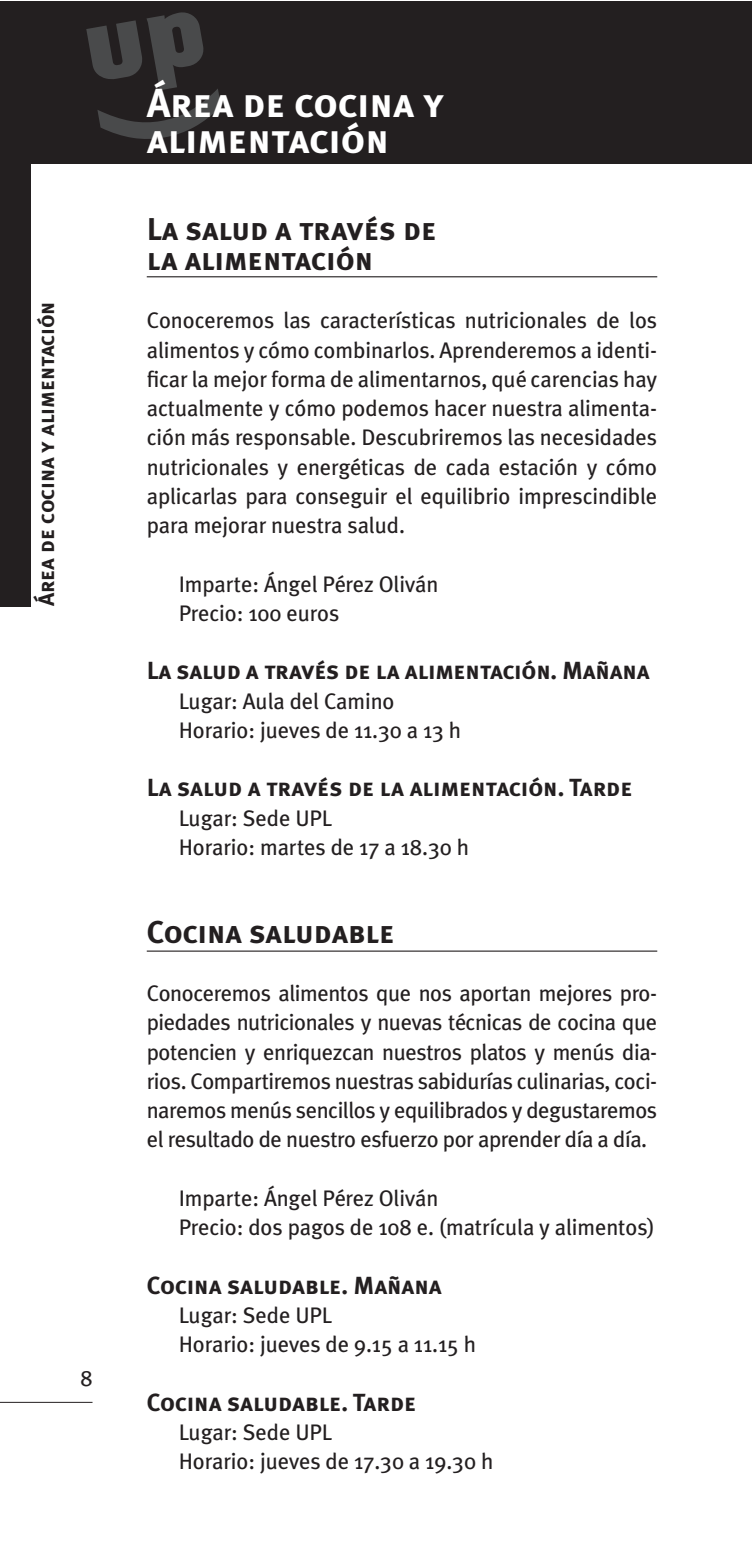
<style>
.page{position:relative;width:753px;height:1563px;background:#fff}
.page>*{position:absolute;margin:0;border:0;box-sizing:border-box;transform-origin:0 0}
.t1{font:40.5px/35.6px "Meta Plus Bold Caps";color:#fff}
.t2{font:31.5px/29.2px "Meta Plus Bold Caps";color:#231f20}
.t3{font:24.75px "Meta Plus Bold Caps";color:#231f20}
.t4{font:22.5px/29.2px "Meta Plus";letter-spacing:-.005em;color:#231f20}
.t5{font:22.5px "Meta Plus Bold Caps";color:#231f20}
.t6{font:22.5px "Meta Plus Book Caps";color:#231f20}
</style>
<div class="page">
<hr style="left:0;top:1402px;width:92px;height:1px;background:#231f20">
<div style="left:0;top:1px;width:752px;height:163px;background:#231f20"></div>
<svg style="left:86px;top:12px;width:135px;height:127px"></svg>
<div style="left:0;top:1px;width:30px;height:605px;background:#231f20"></div>
<hr style="left:147px;top:276px;width:510px;height:1px;background:#231f20">
<hr style="left:147px;top:950px;width:510px;height:1px;background:#231f20">
<p class="t5" style="left:33px;top:606px;width:306px;rotate:-90deg">Área de cocina y alimentación</p>
<p class="t6" style="left:80px;top:1365px;width:14px">8</p>
<h1 class="t1" style="left:147px;top:85px;width:299px">Área de cocina y alimentación</h1>
<h2 class="t2" style="left:147px;top:215px;width:291px">La salud a través de la alimentación</h2>
<p class="t4" style="left:147px;top:306px;width:512px;text-align:justify">Conoceremos las características nutricionales de los alimentos y cómo combinarlos. Aprenderemos a identi&shy;ficar la mejor forma de alimentarnos, qué carencias hay actualmente y cómo podemos hacer nuestra alimenta&shy;ción más responsable. Descubriremos las necesidades nutricionales y energéticas de cada estación y cómo aplicarlas para conseguir el equilibrio imprescindible para mejorar nuestra salud.</p>
<p class="t4" style="left:179px;top:569px;width:261px">Imparte: Ángel Pérez Oliván<br>Precio: 100 euros</p>
<p class="t3" style="left:147px;top:656px;width:504px">La salud a través de la alimentación. Mañana</p>
<p class="t4" style="left:179px;top:686px;width:284px">Lugar: Aula del Camino<br>Horario: jueves de 11.30 a 13 h</p>
<p class="t3" style="left:147px;top:773px;width:487px">La salud a través de la alimentación. Tarde</p>
<p class="t4" style="left:179px;top:803px;width:292px">Lugar: Sede UPL<br>Horario: martes de 17 a 18.30 h</p>
<h2 class="t2" style="left:147px;top:917px;width:249px">Cocina saludable</h2>
<p class="t4" style="left:147px;top:978px;width:512px;text-align:justify">Conoceremos alimentos que nos aportan mejores pro&shy;piedades nutricionales y nuevas técnicas de cocina que potencien y enriquezcan nuestros platos y menús dia&shy;rios. Compartiremos nuestras sabidurías culinarias, coci&shy;naremos menús sencillos y equilibrados y degustaremos el resultado de nuestro esfuerzo por aprender día a día.</p>
<p class="t4" style="left:179px;top:1183px;width:478px">Imparte: Ángel Pérez Oliván<br>Precio: dos pagos de 108 e. (matrícula y alimentos)</p>
<p class="t3" style="left:147px;top:1271px;width:297px">Cocina saludable. Mañana</p>
<p class="t4" style="left:179px;top:1300px;width:299px">Lugar: Sede UPL<br>Horario: jueves de 9.15 a 11.15 h</p>
<p class="t3" style="left:147px;top:1388px;width:271px">Cocina saludable. Tarde</p>
<p class="t4" style="left:179px;top:1417px;width:316px">Lugar: Sede UPL<br>Horario: jueves de 17.30 a 19.30 h</p>
</div>
